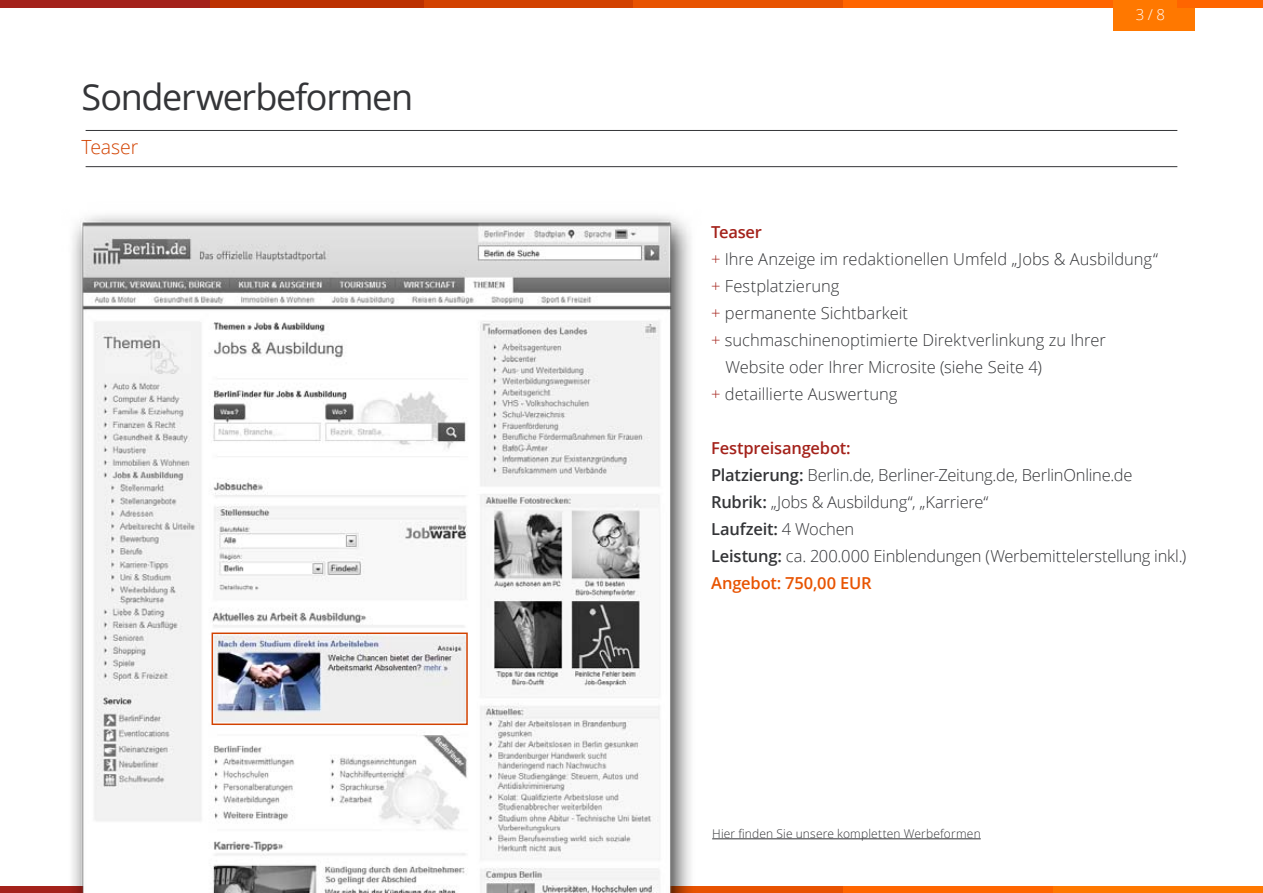
<style>
.page{position:relative;width:1263px;height:893px;background:#fff}
.page>*{position:absolute;margin:0;border:0;box-sizing:border-box;transform-origin:0 0}
.Headline_1{font:36px "Open Sans";letter-spacing:-.035em;color:#343538}
.Headline_1-2{font:300 19.5px "Open Sans";letter-spacing:-.005em;color:#d24201}
.Subheadline_2{font:300 16.5px "Open Sans";letter-spacing:-.005em;color:#343538}
.Subheadline_2-2{font:600 16.5px "Open Sans";letter-spacing:-.01em;color:#a4221b}
.Subheadline_2-3{font:600 16.5px "Open Sans";letter-spacing:-.015em;color:#e85301}
.Subheadline_2-4{font:600 16.5px "Open Sans";letter-spacing:-.01em;color:#343538}
.t1{font:300 15px "Open Sans";color:#fff}
.Balkendiagramm_-_Ken{font:300 12px "Open Sans";letter-spacing:.015em;color:#343538}
.s1{color:#a4221b}
.s2{font-weight:600}
.s3{font-weight:300}
</style>
<div class="page">
<div style="left:0;top:0;width:210px;height:8px;background:#a4221b"></div>
<div style="left:210px;top:0;width:214px;height:8px;background:#bc3101"></div>
<div style="left:424px;top:0;width:209px;height:8px;background:#d24201"></div>
<div style="left:633px;top:0;width:210px;height:8px;background:#e85301"></div>
<div style="left:843px;top:0;width:281px;height:8px;background:#ff6500"></div>
<div style="left:1113px;top:0;width:82px;height:31px;background:#ff7800"></div>
<div style="left:1177px;top:0;width:86px;height:8px;background:#ff6500"></div>
<div style="left:0;top:886px;width:210px;height:7px;background:#a4221b"></div>
<div style="left:633px;top:886px;width:210px;height:7px;background:#e85301"></div>
<div style="left:843px;top:886px;width:210px;height:7px;background:#ff6500"></div>
<div style="left:1053px;top:886px;width:210px;height:7px;background:#ff7800"></div>
<hr style="left:712px;top:838px;width:269px;height:1px;background:#343538">
<img style="left:72px;top:215px;width:646px;height:678px">
<div style="left:212px;top:632px;width:256px;height:93px;border:2px solid #d24201"></div>
<hr style="left:86px;top:166px;width:1091px;height:1px;background:#343538">
<hr style="left:86px;top:130px;width:1091px;height:1px;background:#343538">
<p class="Headline_1" style="left:82px;top:72px;width:333px">Sonderwerbeformen</p>
<p class="Headline_1-2" style="left:82px;top:134px;width:58px">Teaser</p>
<p class="t1" style="left:1136px;top:4px;width:31px">3 / 8</p>
<p class="Subheadline_2-2" style="left:711px;top:221px;width:52px">Teaser</p>
<p class="Subheadline_2" style="left:711px;top:248px;width:448px"><span class="s1">+</span> Ihre Anzeige im redaktionellen Umfeld „Jobs &amp; Ausbildung“</p>
<p class="Subheadline_2" style="left:711px;top:275px;width:130px"><span class="s1">+</span> Festplatzierung</p>
<p class="Subheadline_2" style="left:711px;top:302px;width:199px"><span class="s1">+</span> permanente Sichtbarkeit</p>
<p class="Subheadline_2" style="left:711px;top:329px;width:396px"><span class="s1">+</span> suchmaschinenoptimierte Direktverlinkung zu Ihrer</p>
<p class="Subheadline_2" style="left:726px;top:356px;width:318px">Website oder Ihrer Microsite (siehe Seite 4)</p>
<p class="Subheadline_2" style="left:711px;top:383px;width:188px"><span class="s1">+</span> detaillierte Auswertung</p>
<p class="Subheadline_2-2" style="left:711px;top:437px;width:141px">Festpreisangebot:</p>
<p class="Subheadline_2" style="left:711px;top:464px;width:423px"><span class="s2">Platzierung:</span> Berlin.de, Berliner-Zeitung.de, BerlinOnline.de</p>
<p class="Subheadline_2" style="left:711px;top:491px;width:279px"><span class="s2">Rubrik:</span> „Jobs &amp; Ausbildung“, „Karriere“</p>
<p class="Subheadline_2-4" style="left:711px;top:518px;width:145px">Laufzeit: <span class="s3">4 Wochen</span></p>
<p class="Subheadline_2" style="left:711px;top:545px;width:477px"><span class="s2">Leistung:</span> ca. 200.000 Einblendungen (Werbemittelerstellung inkl.)</p>
<p class="Subheadline_2-3" style="left:711px;top:572px;width:162px">Angebot: 750,00 EUR</p>
<p class="Balkendiagramm_-_Ken" style="left:712px;top:825px;width:270px">Hier finden Sie unsere kompletten Werbeformen</p>
</div>
